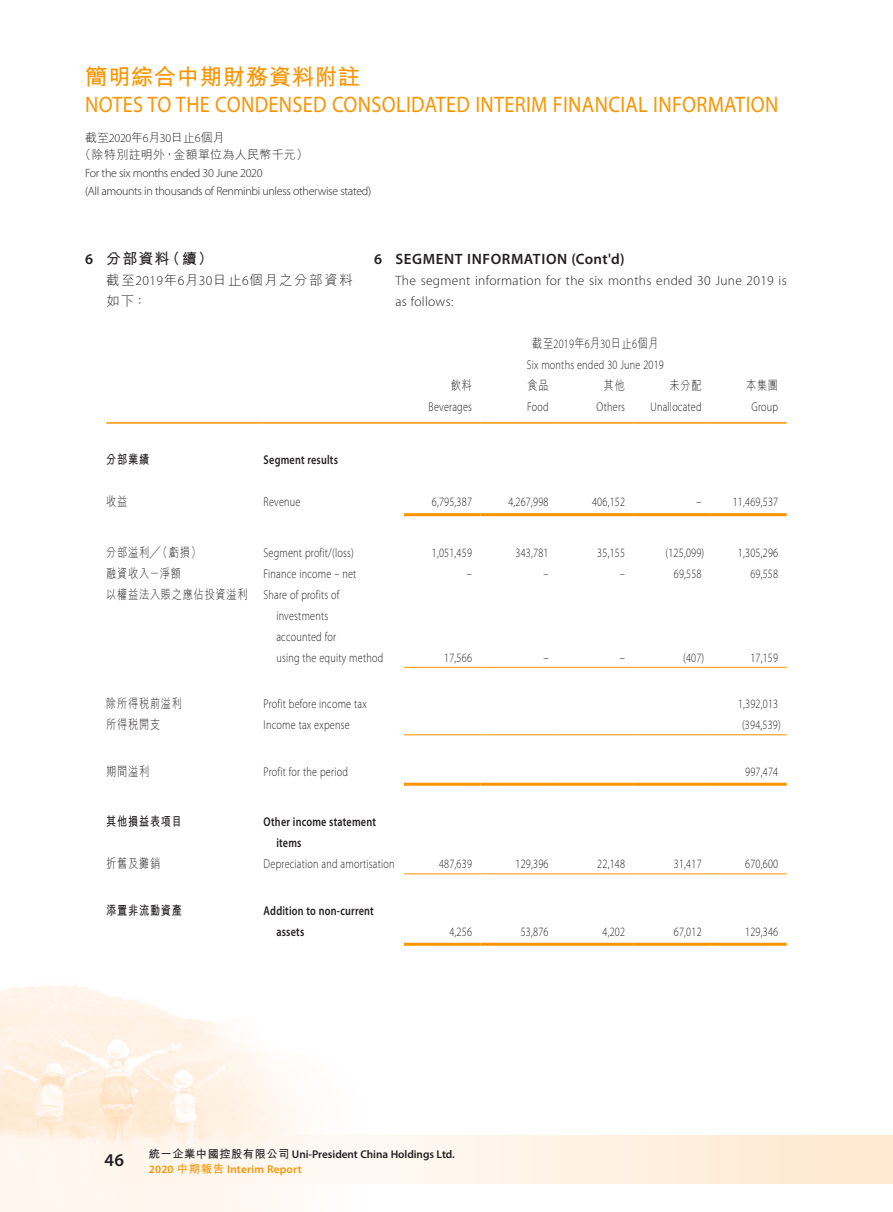
<style>
.page{position:relative;width:893px;height:1212px;background:#fff}
.page>*{position:absolute;margin:0;border:0;box-sizing:border-box;transform-origin:0 0}
.t1{font:22.5px "Myriad Pro";letter-spacing:.015em;color:#fb9400;scale:.9 1}
.t2{font:700 22.5px "M Hei HK";letter-spacing:.02em;color:#fb9400}
.t3{font:600 18px "Myriad Pro";color:#231f20}
.t4{font:600 15px "Myriad Pro";letter-spacing:.04em;color:#231f20}
.t5{font:700 15px "M Hei HK";color:#231f20}
.t6{font:300 13.5px/21px "Myriad Pro";letter-spacing:.02em;color:#231f20}
.t7{font:300 13.5px/21px "M Hei HK";letter-spacing:.115em;color:#231f20}
.t8{font:300 12.75px/21px "Myriad Pro";letter-spacing:.02em;color:#231f20;scale:.8 1}
.t9{font:300 12.75px "M Hei HK";letter-spacing:.07em;color:#231f20;scale:.8 1}
.t10{font:600 12.75px/21px "Myriad Pro";letter-spacing:.02em;color:#231f20;scale:.8 1}
.t11{font:700 12.75px "M Hei HK";letter-spacing:.07em;color:#231f20;scale:.8 1}
.t12{font:300 12px/17.7px "Myriad Pro";letter-spacing:-.03em;color:#231f20}
.t13{font:300 12px/17.7px "M Hei HK";letter-spacing:.02em;color:#231f20}
.t14{font:600 11.25px/15px "Myriad Pro";letter-spacing:-.005em;color:#231f20}
.s1{font-family:"Myriad Pro"}
.s2{font-family:"Myriad Pro";font-weight:600}
.s3{font-family:"M Hei HK"}
.s4{font-family:"M Hei HK";font-weight:700}
.s5{color:#fb9400}
.s6{font-family:"M Hei HK";font-weight:700;color:#fb9400}
</style>
<div class="page">
<img style="left:0;top:985px;width:305px;height:227px">
<div style="left:101px;top:1135px;width:792px;height:49px;background:linear-gradient(to right,#fffaf7,#ffead4)"></div>
<hr style="left:106px;top:422px;width:158px;height:2px;background:#fb9400">
<hr style="left:264px;top:422px;width:140px;height:2px;background:#fb9400">
<hr style="left:404px;top:422px;width:76px;height:2px;background:#fb9400">
<hr style="left:480px;top:422px;width:77px;height:2px;background:#fb9400">
<hr style="left:557px;top:422px;width:77px;height:2px;background:#fb9400">
<hr style="left:634px;top:422px;width:76px;height:2px;background:#fb9400">
<hr style="left:710px;top:422px;width:77px;height:2px;background:#fb9400">
<hr style="left:404px;top:513px;width:76px;height:3px;background:#fb9400">
<hr style="left:480px;top:513px;width:77px;height:3px;background:#fb9400">
<hr style="left:557px;top:513px;width:77px;height:3px;background:#fb9400">
<hr style="left:634px;top:513px;width:76px;height:3px;background:#fb9400">
<hr style="left:710px;top:513px;width:77px;height:3px;background:#fb9400">
<hr style="left:404px;top:667px;width:76px;height:1px;background:#fb9400">
<hr style="left:480px;top:667px;width:77px;height:1px;background:#fb9400">
<hr style="left:557px;top:667px;width:77px;height:1px;background:#fb9400">
<hr style="left:634px;top:667px;width:76px;height:1px;background:#fb9400">
<hr style="left:710px;top:667px;width:77px;height:1px;background:#fb9400">
<hr style="left:404px;top:734px;width:76px;height:1px;background:#fb9400">
<hr style="left:480px;top:734px;width:77px;height:1px;background:#fb9400">
<hr style="left:557px;top:734px;width:77px;height:1px;background:#fb9400">
<hr style="left:634px;top:734px;width:76px;height:1px;background:#fb9400">
<hr style="left:710px;top:734px;width:77px;height:1px;background:#fb9400">
<hr style="left:404px;top:783px;width:76px;height:3px;background:#fb9400">
<hr style="left:480px;top:783px;width:77px;height:3px;background:#fb9400">
<hr style="left:557px;top:783px;width:77px;height:3px;background:#fb9400">
<hr style="left:634px;top:783px;width:76px;height:3px;background:#fb9400">
<hr style="left:710px;top:783px;width:77px;height:3px;background:#fb9400">
<hr style="left:404px;top:873px;width:76px;height:1px;background:#fb9400">
<hr style="left:480px;top:873px;width:77px;height:1px;background:#fb9400">
<hr style="left:557px;top:873px;width:77px;height:1px;background:#fb9400">
<hr style="left:634px;top:873px;width:76px;height:1px;background:#fb9400">
<hr style="left:710px;top:873px;width:77px;height:1px;background:#fb9400">
<hr style="left:404px;top:943px;width:76px;height:3px;background:#fb9400">
<hr style="left:480px;top:943px;width:77px;height:3px;background:#fb9400">
<hr style="left:557px;top:943px;width:77px;height:3px;background:#fb9400">
<hr style="left:634px;top:943px;width:76px;height:3px;background:#fb9400">
<hr style="left:710px;top:943px;width:77px;height:3px;background:#fb9400">
<h1 class="t2" style="left:85px;top:60px;width:277px">簡明綜合中期財務資料附註</h1>
<h1 class="t1" style="left:85px;top:91px;width:772px">NOTES TO THE CONDENSED CONSOLIDATED INTERIM FINANCIAL INFORMATION</h1>
<p class="t13" style="left:79px;top:128px;width:231px;text-indent:6px">截至<span class="s1">2020</span>年<span class="s1">6</span>月<span class="s1">30</span>日止<span class="s1">6</span>個月<br>（除特別註明外，金額單位為人民幣千元）</p>
<p class="t12" style="left:85px;top:164px;width:288px">For the six months ended 30 June 2020<br>(All amounts in thousands of Renminbi unless otherwise stated)</p>
<p class="t5" style="left:85px;top:248px;width:130px"><span class="s2">6</span> 分部資料（續）</p>
<p class="t7" style="left:106px;top:270px;width:248px">截至<span class="s1">2019</span>年<span class="s1">6</span>月<span class="s1">30</span>日止<span class="s1">6</span>個月之分部資料如下：</p>
<p class="t4" style="left:374px;top:250px;width:252px">6 SEGMENT INFORMATION (Cont'd)</p>
<p class="t6" style="left:395px;top:270px;width:393px">The segment information for the six months ended 30 June 2019 is as follows:</p>
<p class="t9" style="left:532px;top:337px;width:159px">截至<span class="s1">2019</span>年<span class="s1">6</span>月<span class="s1">30</span>日止<span class="s1">6</span>個月</p>
<p class="t8" style="left:527px;top:354px;width:173px">Six months ended 30 June 2019</p>
<p class="t9" style="left:451px;top:379px;width:28px">飲料</p>
<p class="t9" style="left:527px;top:379px;width:28px">食品</p>
<p class="t9" style="left:604px;top:379px;width:28px">其他</p>
<p class="t9" style="left:670px;top:379px;width:42px">未分配</p>
<p class="t9" style="left:746px;top:379px;width:42px">本集團</p>
<p class="t8" style="left:429px;top:396px;width:56px">Beverages</p>
<p class="t8" style="left:527px;top:396px;width:28px">Food</p>
<p class="t8" style="left:596px;top:396px;width:37px">Others</p>
<p class="t8" style="left:650px;top:396px;width:66px">Unallocated</p>
<p class="t8" style="left:751px;top:396px;width:35px">Group</p>
<p class="t11" style="left:106px;top:450px;width:55px">分部業績</p>
<p class="t10" style="left:264px;top:449px;width:94px">Segment results</p>
<p class="t9" style="left:106px;top:495px;width:28px">收益</p>
<p class="t8" style="left:264px;top:491px;width:48px">Revenue</p>
<p class="t8" style="left:432px;top:491px;width:52px">6,795,387</p>
<p class="t8" style="left:508px;top:491px;width:52px">4,267,998</p>
<p class="t8" style="left:592px;top:491px;width:43px">406,152</p>
<p class="t8" style="left:696px;top:491px;width:8px">–</p>
<p class="t8" style="left:733px;top:491px;width:58px">11,469,537</p>
<p class="t9" style="left:106px;top:545px;width:120px">分部溢利╱（虧損）</p>
<p class="t8" style="left:264px;top:542px;width:114px">Segment profit/(loss)</p>
<p class="t8" style="left:432px;top:542px;width:52px">1,051,459</p>
<p class="t8" style="left:516px;top:542px;width:43px">343,781</p>
<p class="t8" style="left:597px;top:542px;width:36px">35,155</p>
<p class="t8" style="left:665px;top:542px;width:50px">(125,099)</p>
<p class="t8" style="left:738px;top:542px;width:52px">1,305,296</p>
<p class="t9" style="left:106px;top:566px;width:95px">融資收入－淨額</p>
<p class="t8" style="left:264px;top:563px;width:117px">Finance income – net</p>
<p class="t8" style="left:467px;top:563px;width:8px">–</p>
<p class="t8" style="left:543px;top:563px;width:8px">–</p>
<p class="t8" style="left:620px;top:563px;width:8px">–</p>
<p class="t8" style="left:674px;top:563px;width:36px">69,558</p>
<p class="t8" style="left:750px;top:563px;width:36px">69,558</p>
<p class="t8" style="left:276px;top:584px;width:135px;text-indent:-170px"><span class="s3">以權益法入賬之應佔投資溢利</span> Share of profits of investments<br>accounted for<br>using the equity method</p>
<p class="t8" style="left:444px;top:647px;width:36px">17,566</p>
<p class="t8" style="left:543px;top:647px;width:8px">–</p>
<p class="t8" style="left:620px;top:647px;width:8px">–</p>
<p class="t8" style="left:683px;top:647px;width:28px">(407)</p>
<p class="t8" style="left:750px;top:647px;width:36px">17,159</p>
<p class="t9" style="left:106px;top:697px;width:96px">除所得稅前溢利</p>
<p class="t8" style="left:264px;top:693px;width:130px">Profit before income tax</p>
<p class="t8" style="left:738px;top:693px;width:52px">1,392,013</p>
<p class="t9" style="left:106px;top:718px;width:69px">所得稅開支</p>
<p class="t8" style="left:264px;top:714px;width:109px">Income tax expense</p>
<p class="t8" style="left:742px;top:714px;width:50px">(394,539)</p>
<p class="t9" style="left:106px;top:764px;width:55px">期間溢利</p>
<p class="t8" style="left:264px;top:761px;width:107px">Profit for the period</p>
<p class="t8" style="left:745px;top:761px;width:43px">997,474</p>
<p class="t11" style="left:106px;top:812px;width:96px">其他損益表項目</p>
<p class="t10" style="left:276px;top:811px;width:126px;text-indent:-13px">Other income statement items</p>
<p class="t9" style="left:106px;top:857px;width:69px">折舊及攤銷</p>
<p class="t8" style="left:264px;top:853px;width:165px">Depreciation and amortisation</p>
<p class="t8" style="left:439px;top:853px;width:43px">487,639</p>
<p class="t8" style="left:516px;top:853px;width:43px">129,396</p>
<p class="t8" style="left:597px;top:853px;width:36px">22,148</p>
<p class="t8" style="left:674px;top:853px;width:36px">31,417</p>
<p class="t8" style="left:745px;top:853px;width:43px">670,600</p>
<p class="t11" style="left:106px;top:901px;width:96px">添置非流動資產</p>
<p class="t10" style="left:276px;top:899px;width:123px;text-indent:-13px">Addition to non-current assets</p>
<p class="t8" style="left:449px;top:921px;width:30px">4,256</p>
<p class="t8" style="left:521px;top:921px;width:36px">53,876</p>
<p class="t8" style="left:602px;top:921px;width:30px">4,202</p>
<p class="t8" style="left:674px;top:921px;width:36px">67,012</p>
<p class="t8" style="left:745px;top:921px;width:43px">129,346</p>
<h2 class="t3" style="left:104px;top:1148px;width:21px">46</h2>
<p class="t14" style="left:149px;top:1146px;width:308px"><span class="s4">統一企業中國控股有限公司</span> Uni-President China Holdings Ltd.<br><span class="s5">2020</span> <span class="s6">中期報告</span> <span class="s5">Interim Report</span></p>
</div>
